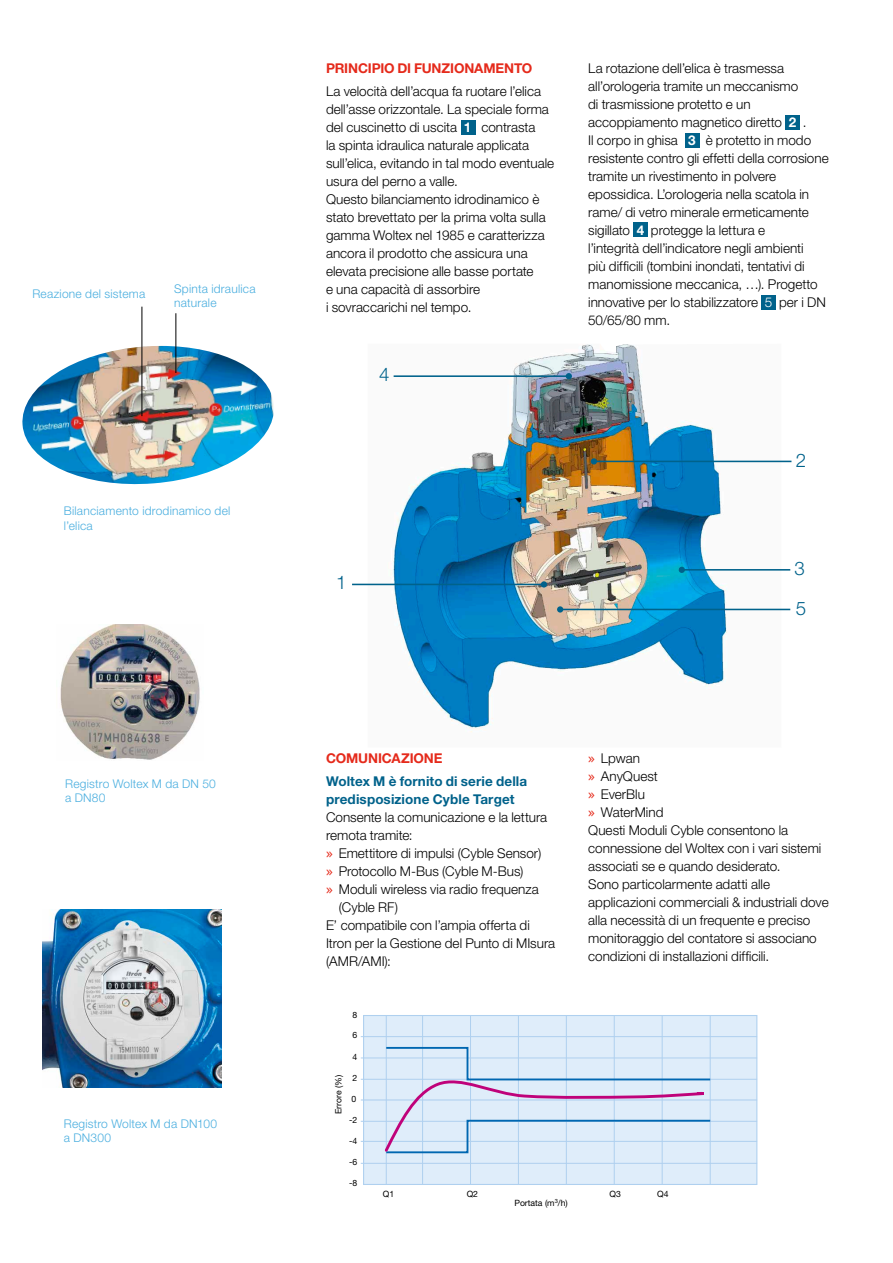
<style>
.page{position:relative;width:893px;height:1263px;background:#fff}
.page>*{position:absolute;margin:0;border:0;box-sizing:border-box;transform-origin:0 0}
.t1{font:300 18.75px/40.3px "Helvetica Neue LT Std";color:#00628b}
.t2{font:300 13.5px/18px "Helvetica Neue LT Std";color:#000}
.t3{font:700 13.5px/18px "Helvetica Neue LT Std";letter-spacing:.005em;color:#00628b}
.t4{font:700 13.5px "Helvetica Neue LT Std";letter-spacing:-.01em;color:#e52a1b}
.t5{font:300 12px/14.4px "Helvetica Neue LT Std";letter-spacing:.02em;color:#49aedf}
.t6{font:8.7px "Helvetica Neue LT Std";color:#000}
.s1{font-weight:700;color:#fff}
.s2{color:#fff}
.s3{font-family:"Lucida Grande";font-weight:400;color:#e52a1b}
</style>
<div class="page">
<div style="left:633px;top:222px;width:15px;height:15px;background:#00628b"></div>
<div style="left:761px;top:295px;width:15px;height:15px;background:#00628b"></div>
<div style="left:785px;top:115px;width:15px;height:15px;background:#00628b"></div>
<div style="left:461px;top:120px;width:15px;height:15px;background:#00628b"></div>
<div style="left:685px;top:133px;width:15px;height:15px;background:#00628b"></div>
<div style="left:364px;top:1015px;width:393px;height:169px;background:#dfedfa"></div>
<div style="left:363px;top:1015px;width:394px;height:170px;border:1px solid #afd0ef"></div>
<hr style="left:361px;top:1036px;width:396px;height:1px;background:#afd0ef">
<hr style="left:361px;top:1058px;width:396px;height:1px;background:#afd0ef">
<hr style="left:361px;top:1079px;width:396px;height:1px;background:#afd0ef">
<hr style="left:361px;top:1099px;width:396px;height:1px;background:#afd0ef">
<hr style="left:361px;top:1121px;width:396px;height:1px;background:#afd0ef">
<hr style="left:361px;top:1141px;width:396px;height:1px;background:#afd0ef">
<hr style="left:361px;top:1163px;width:396px;height:1px;background:#afd0ef">
<hr style="left:386px;top:1015px;width:1px;height:169px;background:#afd0ef">
<hr style="left:470px;top:1015px;width:1px;height:169px;background:#afd0ef">
<hr style="left:518px;top:1015px;width:1px;height:169px;background:#afd0ef">
<hr style="left:422px;top:1015px;width:1px;height:169px;background:#afd0ef">
<hr style="left:566px;top:1015px;width:1px;height:169px;background:#afd0ef">
<hr style="left:614px;top:1015px;width:1px;height:169px;background:#afd0ef">
<hr style="left:662px;top:1015px;width:1px;height:169px;background:#afd0ef">
<hr style="left:710px;top:1015px;width:1px;height:169px;background:#afd0ef">
<svg style="left:382px;top:1046px;width:330px;height:108px"></svg>
<img style="left:22px;top:346px;width:252px;height:139px">
<hr style="left:142px;top:307px;width:1px;height:109px;background:#000">
<hr style="left:175px;top:313px;width:1px;height:60px;background:#000">
<img style="left:368px;top:344px;width:413px;height:389px">
<hr style="left:394px;top:375px;width:175px;height:2px;background:#00628b">
<svg style="left:566px;top:373px;width:6px;height:6px"></svg>
<hr style="left:352px;top:584px;width:192px;height:1px;background:#00628b">
<svg style="left:541px;top:581px;width:6px;height:6px"></svg>
<hr style="left:594px;top:461px;width:197px;height:1px;background:#00628b">
<svg style="left:591px;top:458px;width:6px;height:6px"></svg>
<hr style="left:682px;top:569px;width:108px;height:2px;background:#00628b">
<svg style="left:679px;top:567px;width:6px;height:6px"></svg>
<hr style="left:560px;top:609px;width:230px;height:1px;background:#00628b">
<div style="left:557px;top:606px;width:6px;height:7px;background:#00628b;border-radius:50%"></div>
<img style="left:60px;top:624px;width:140px;height:136px">
<img style="left:43px;top:909px;width:178px;height:179px">
<p class="t5" style="left:32px;top:286px;width:114px">Reazione del sistema</p>
<p class="t5" style="left:174px;top:281px;width:83px">Spinta idraulica naturale</p>
<p class="t5" style="left:64px;top:504px;width:168px">Bilanciamento idrodinamico del l’elica</p>
<p class="t5" style="left:65px;top:776px;width:152px">Registro Woltex M da DN 50 a DN80</p>
<p class="t5" style="left:64px;top:1116px;width:155px">Registro Woltex M da DN100 a DN300</p>
<p class="t4" style="left:326px;top:60px;width:208px">PRINCIPIO DI FUNZIONAMENTO</p>
<p class="t2" style="left:326px;top:82px;width:230px">La velocità dell’acqua fa ruotare l’elica dell’asse orizzontale. La speciale forma del cuscinetto di uscita <span class="s1">1</span> contrasta<br>la spinta idraulica naturale applicata sull’elica, evitando in tal modo eventuale usura del perno a valle.<br>Questo bilanciamento idrodinamico è stato brevettato per la prima volta sulla gamma Woltex nel 1985 e caratterizza ancora il prodotto che assicura una elevata precisione alle basse portate<br>e una capacità di assorbire<br>i sovraccarichi nel tempo.</p>
<h1 class="t1" style="left:379px;top:354px;width:12px">4</h1>
<p class="t2" style="left:588px;top:59px;width:242px">La rotazione dell’elica è trasmessa all’orologeria tramite un meccanismo<br>di trasmissione protetto e un accoppiamento magnetico diretto <span class="s1">2</span> .<br>Il corpo in ghisa <span class="s1">3</span> è protetto in modo resistente contro gli effetti della corrosione tramite un rivestimento in polvere epossidica. L’orologeria nella scatola in rame/ di vetro minerale ermeticamente sigillato <span class="s1">4</span> protegge la lettura e<br>l’integrità dell’indicatore negli ambienti<br>più difficili (tombini inondati, tentativi di manomissione meccanica, …). Progetto innovative per lo stabilizzatore <span class="s2">5</span> per i DN 50/65/80 mm.</p>
<h1 class="t1" style="left:796px;top:439px;width:12px">2</h1>
<h1 class="t1" style="left:336px;top:562px;width:12px">1</h1>
<h1 class="t1" style="left:794px;top:548px;width:13px">3<br>5</h1>
<p class="t4" style="left:326px;top:750px;width:118px">COMUNICAZIONE</p>
<p class="t3" style="left:326px;top:772px;width:203px">Woltex M è fornito di serie della predisposizione Cyble Target</p>
<p class="t2" style="left:326px;top:808px;width:223px">Consente la comunicazione e la lettura</p>
<p class="t2" style="left:326px;top:826px;width:88px">remota tramite:</p>
<p class="t2" style="left:326px;top:844px;width:217px"><span class="s3">»</span> Emettitore di impulsi (Cyble Sensor)</p>
<p class="t2" style="left:326px;top:862px;width:199px"><span class="s3">»</span> Protocollo M-Bus (Cyble M-Bus)</p>
<p class="t2" style="left:326px;top:880px;width:214px"><span class="s3">»</span> Moduli wireless via radio frequenza</p>
<p class="t2" style="left:339px;top:898px;width:61px">(Cyble RF)</p>
<p class="t2" style="left:326px;top:916px;width:205px">E’ compatibile con l’ampia offerta di</p>
<p class="t2" style="left:326px;top:934px;width:231px">Itron per la Gestione del Punto di MIsura</p>
<p class="t2" style="left:326px;top:952px;width:67px">(AMR/AMI):</p>
<p class="t6" style="left:353px;top:1009px;width:6px">8</p>
<p class="t6" style="left:353px;top:1030px;width:6px">6</p>
<p class="t6" style="left:333px;top:1114px;width:40px;rotate:-90deg">Errore (%)</p>
<p class="t6" style="left:353px;top:1051px;width:6px">4</p>
<p class="t6" style="left:353px;top:1073px;width:6px">2</p>
<p class="t6" style="left:351px;top:1094px;width:6px">0</p>
<p class="t6" style="left:349px;top:1115px;width:10px">-2</p>
<p class="t6" style="left:349px;top:1136px;width:10px">-4</p>
<p class="t6" style="left:349px;top:1157px;width:10px">-6</p>
<p class="t6" style="left:349px;top:1178px;width:10px">-8</p>
<p class="t2" style="left:588px;top:749px;width:242px"><span class="s3">»</span> Lpwan<br><span class="s3">»</span> AnyQuest<br><span class="s3">»</span> EverBlu<br><span class="s3">»</span> WaterMind<br>Questi Moduli Cyble consentono la connessione del Woltex con i vari sistemi associati se e quando desiderato.<br>Sono particolarmente adatti alle applicazioni commerciali &amp; industriali dove alla necessità di un frequente e preciso monitoraggio del contatore si associano condizioni di installazioni difficili.</p>
<p class="t6" style="left:383px;top:1189px;width:13px">Q1</p>
<p class="t6" style="left:467px;top:1189px;width:13px">Q2</p>
<p class="t6" style="left:609px;top:1189px;width:13px">Q3</p>
<p class="t6" style="left:657px;top:1189px;width:13px">Q4</p>
<p class="t6" style="left:514px;top:1197px;width:55px">Portata (m<sup>3</sup>/h)</p>
</div>
